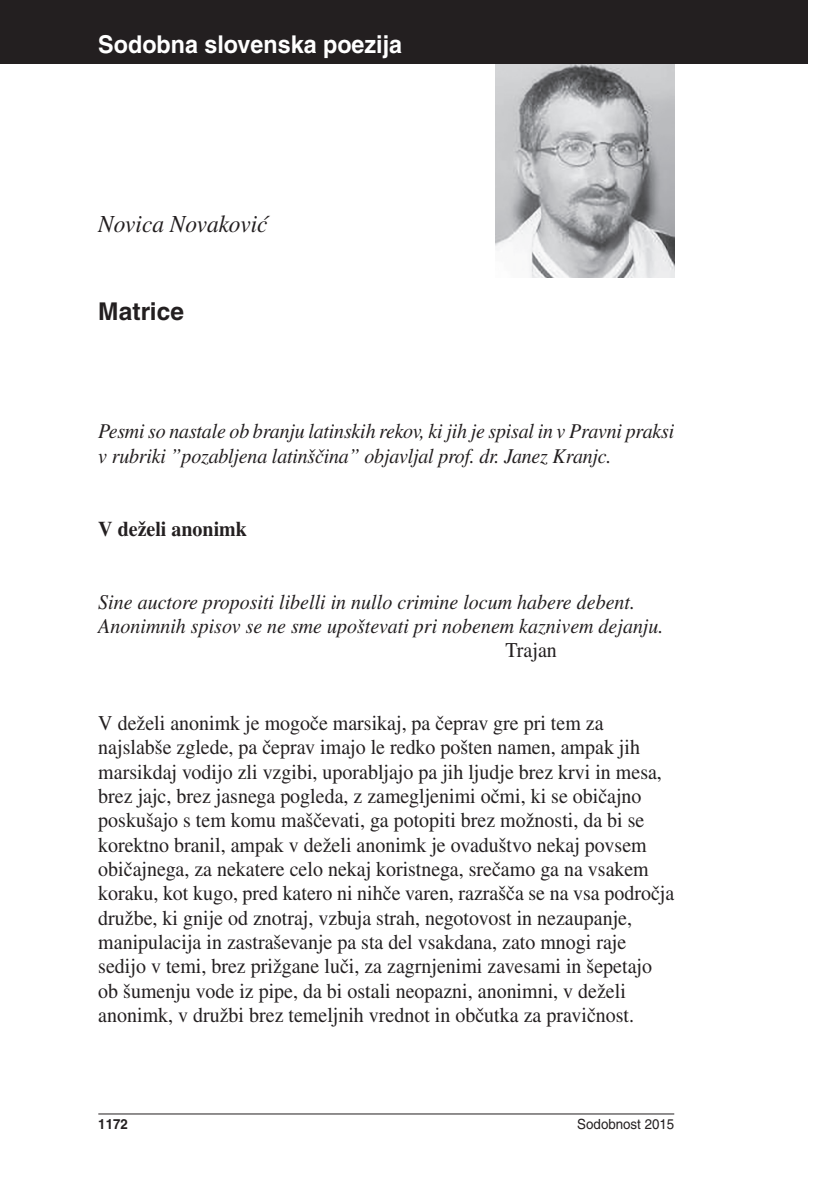
<style>
.page{position:relative;width:821px;height:1194px;background:#fff}
.page>*{position:absolute;margin:0;border:0;box-sizing:border-box;transform-origin:0 0}
.t1{font:700 24.5px "SS Helvetica";color:#fff;scale:.95 1}
.t2{font:italic 24.5px "SS Times";color:#231f20;scale:.95 1}
.t3{font:700 24.5px "SS Helvetica";color:#231f20}
.t4{font:21px/24.3px "SS Times";color:#231f20;scale:.95 1}
.t5{font:italic 21px/24.3px "SS Times";letter-spacing:-.01em;color:#231f20;scale:.95 1}
.t6{font:700 21px "SS Times";color:#231f20;scale:.95 1}
.t7{font:14px "SS Helvetica";color:#231f20;scale:.95 1}
.t8{font:700 14px "SS Helvetica";color:#231f20;scale:.95 1}
</style>
<div class="page">
<img style="left:495px;top:64px;width:179px;height:213px">
<div style="left:0;top:0;width:807px;height:64px;background:#231f20"></div>
<hr style="left:98px;top:1113px;width:576px;height:1px;background:#231f20">
<p class="t1" style="left:98px;top:30px;width:321px">Sodobna slovenska poezija</p>
<p class="t2" style="left:98px;top:211px;width:179px">Novica Novakovi}</p>
<p class="t3" style="left:98px;top:296px;width:87px">Matrice</p>
<p class="t5" style="left:98px;top:419px;width:607px">Pesmi so nastale ob branju latinskih rekov, ki jih je spisal in v Pravni praksi v rubriki ”pozabljena latin{~ina” objavljal prof. dr. Janez Kranjc.</p>
<p class="t6" style="left:98px;top:516px;width:158px">V de`eli anonimk</p>
<p class="t5" style="left:98px;top:589px;width:596px">Sine auctore propositi libelli in nullo crimine locum habere debent.<br>Anonimnih spisov se ne sme upo{tevati pri nobenem kaznivem dejanju.</p>
<p class="t4" style="left:505px;top:638px;width:56px">Trajan</p>
<p class="t4" style="left:98px;top:711px;width:607px">V de`eli anonimk je mogo~e marsikaj, pa ~eprav gre pri tem za najslab{e zglede, pa ~eprav imajo le redko po{ten namen, ampak jih marsikdaj vodijo zli vzgibi, uporabljajo pa jih ljudje brez krvi in mesa, brez jajc, brez jasnega pogleda, z zamegljenimi o~mi, ki se obi~ajno posku{ajo s tem komu ma{~evati, ga potopiti brez mo`nosti, da bi se korektno branil, ampak v de`eli anonimk je ovadu{tvo nekaj povsem obi~ajnega, za nekatere celo nekaj koristnega, sre~amo ga na vsakem koraku, kot kugo, pred katero ni nih~e varen, razra{~a se na vsa podro~ja dru`be, ki gnije od znotraj, vzbuja strah, negotovost in nezaupanje, manipulacija in zastra{evanje pa sta del vsakdana, zato mnogi raje sedijo v temi, brez pri`gane lu~i, za zagrnjenimi zavesami in {epetajo ob {umenju vode iz pipe, da bi ostali neopazni, anonimni, v de`eli anonimk, v dru`bi brez temeljnih vrednot in ob~utka za pravi~nost.</p>
<p class="t8" style="left:98px;top:1116px;width:33px">1172</p>
<p class="t7" style="left:577px;top:1116px;width:103px">Sodobnost 2015</p>
</div>
